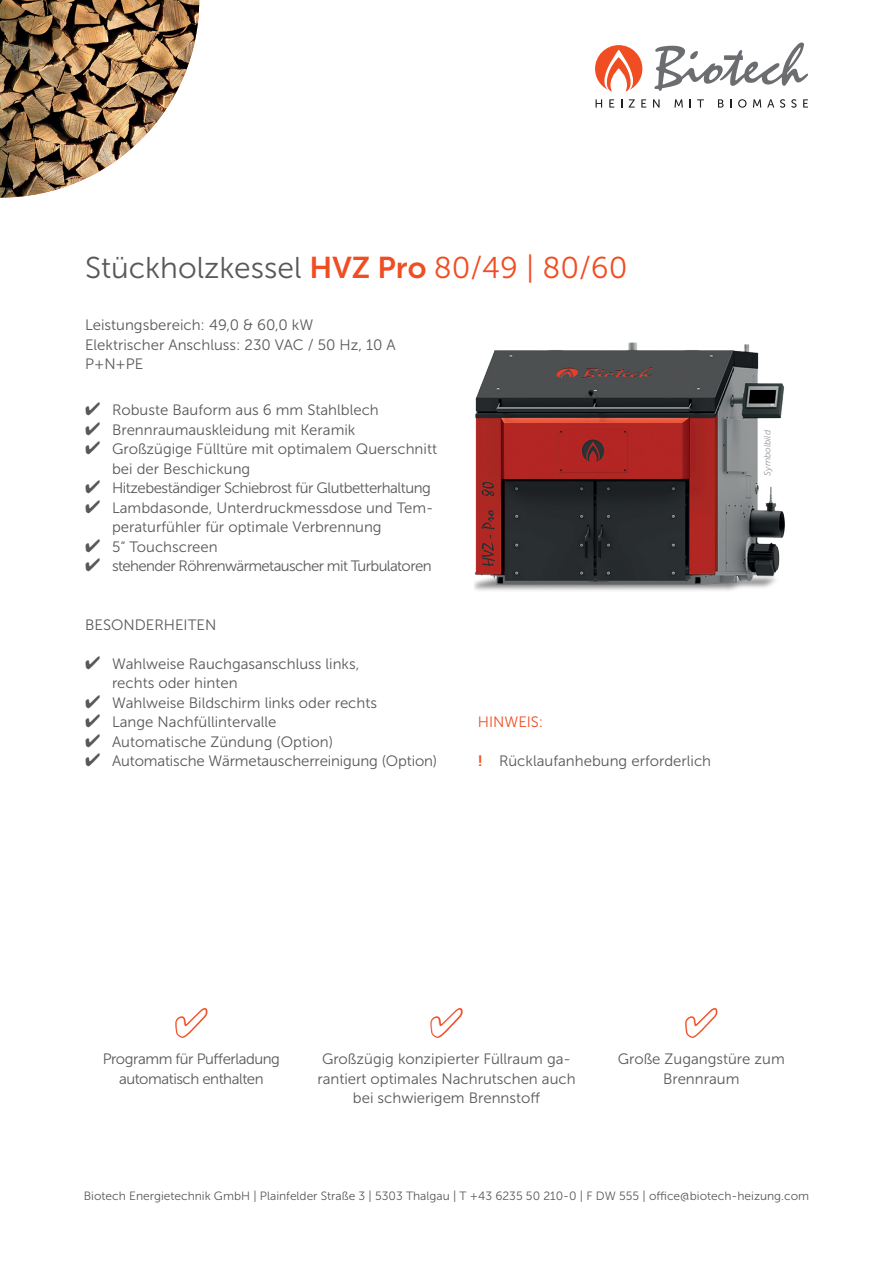
<style>
.page{position:relative;width:893px;height:1263px;background:#fff}
.page>*{position:absolute;margin:0;border:0;box-sizing:border-box;transform-origin:0 0}
.t1{font:30px "Museo Sans 300";color:#57585a}
.t2{font:15px/19.5px "Museo Sans 300";color:#57585a}
.t3{font:15px/19.5px "Museo Sans 300";letter-spacing:-.03em;color:#57585a;text-align:center}
.t4{font:15px "Museo Sans 300";letter-spacing:-.04em;color:#57585a}
.t5{font:15px "Museo Sans 300";color:#f04d22}
.t6{font:12px "Museo Sans 300";color:#57585a}
.t7{font:italic 9px "Museo Sans 300";color:#939598}
.s1{font-family:"Museo Sans 700";color:#f04d22}
.s2{color:#f04d22}
</style>
<div class="page">
<svg style="left:595px;top:45px;width:47px;height:46px"></svg>
<svg style="left:654px;top:43px;width:154px;height:48px"></svg>
<svg style="left:596px;top:99px;width:6px;height:9px"></svg>
<svg style="left:609px;top:99px;width:5px;height:9px"></svg>
<svg style="left:629px;top:99px;width:6px;height:9px"></svg>
<svg style="left:641px;top:99px;width:5px;height:9px"></svg>
<svg style="left:653px;top:99px;width:7px;height:9px"></svg>
<svg style="left:674px;top:99px;width:9px;height:9px"></svg>
<svg style="left:697px;top:99px;width:7px;height:9px"></svg>
<svg style="left:718px;top:99px;width:6px;height:9px"></svg>
<svg style="left:738px;top:99px;width:9px;height:9px"></svg>
<svg style="left:753px;top:99px;width:8px;height:9px"></svg>
<svg style="left:767px;top:99px;width:7px;height:9px"></svg>
<svg style="left:780px;top:99px;width:5px;height:9px"></svg>
<svg style="left:791px;top:99px;width:5px;height:9px"></svg>
<svg style="left:803px;top:99px;width:5px;height:9px"></svg>
<img style="left:0;top:0;width:199px;height:198px">
<img style="left:475px;top:342px;width:309px;height:249px">
<h1 class="t1" style="left:85px;top:251px;width:544px">Stückholzkessel <span class="s1">HVZ Pro</span> <span class="s2">80/49 | 80/60</span></h1>
<p class="t2" style="left:85px;top:315px;width:312px">Leistungsbereich: 49,0 &amp; 60,0 kW<br>Elektrischer Anschluss: 230 VAC / 50 Hz, 10 A<br>P+N+PE</p>
<p class="t2" style="left:85px;top:400px;width:295px">✔ Robuste Bauform aus 6 mm Stahlblech</p>
<p class="t2" style="left:85px;top:420px;width:272px">✔ Brennraumauskleidung mit Keramik</p>
<p class="t2" style="left:112px;top:439px;width:327px;text-indent:-27px">✔ Großzügige Fülltüre mit optimalem Querschnitt bei der Beschickung</p>
<p class="t3" style="left:85px;top:478px;width:347px">✔ Hitzebeständiger Schiebrost für Glutbetterhaltung</p>
<p class="t2" style="left:112px;top:498px;width:323px;text-indent:-27px">✔ Lambdasonde, Unterdruckmessdose und Tem&shy;peraturfühler für optimale Verbrennung</p>
<p class="t2" style="left:85px;top:537px;width:134px">✔ 5“ Touchscreen</p>
<p class="t4" style="left:85px;top:558px;width:348px">✔ stehender Röhrenwärmetauscher mit Turbulatoren</p>
<p class="t2" style="left:85px;top:615px;width:133px">BESONDERHEITEN</p>
<p class="t2" style="left:112px;top:654px;width:249px;text-indent:-27px">✔ Wahlweise Rauchgasanschluss links, rechts oder hinten</p>
<p class="t2" style="left:85px;top:693px;width:294px">✔ Wahlweise Bildschirm links oder rechts</p>
<p class="t2" style="left:85px;top:712px;width:193px">✔ Lange Nachfüllintervalle</p>
<p class="t2" style="left:85px;top:732px;width:250px">✔ Automatische Zündung (Option)</p>
<p class="t2" style="left:85px;top:751px;width:354px">✔ Automatische Wärmetauscherreinigung (Option)</p>
<p class="t5" style="left:478px;top:714px;width:67px">HINWEIS:</p>
<p class="t2" style="left:478px;top:751px;width:235px"><span class="s1">!</span> Rücklaufanhebung erforderlich</p>
<p class="t7" style="left:762px;top:476px;width:47px;rotate:-90deg">Symbolbild</p>
<p class="t3" style="left:103px;top:1049px;width:179px">Programm für Pufferladung automatisch enthalten</p>
<p class="t2" style="left:317px;top:1049px;width:260px;text-align:center">Großzügig konzipierter Füllraum ga&shy;rantiert optimales Nachrutschen auch bei schwierigem Brennstoff</p>
<p class="t2" style="left:618px;top:1049px;width:168px;text-align:center">Große Zugangstüre zum<br>Brennraum</p>
<p class="t6" style="left:84px;top:1189px;width:727px">Biotech Energietechnik GmbH | Plainfelder Straße 3 | 5303 Thalgau | T +43 6235 50 210-0 | F DW 555 | office@biotech-heizung.com</p>
</div>
